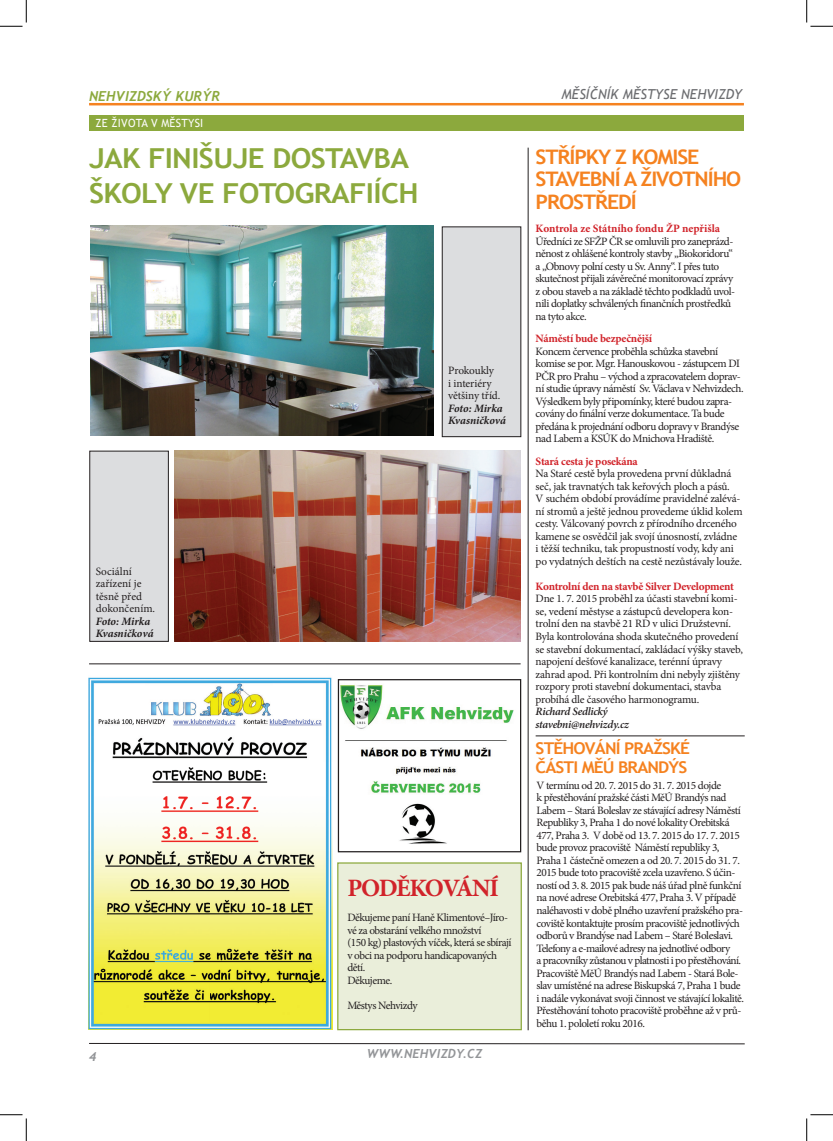
<style>
.page{position:relative;width:833px;height:1141px;background:#fff}
.page>*{position:absolute;margin:0;border:0;box-sizing:border-box;transform-origin:0 0}
.t1{font:700 27.5px/35px "Trebuchet MS";letter-spacing:-.02em;color:#8ca93d;scale:1.07 1}
.t2{font:700 25px "Minion Pro";letter-spacing:-.065em;color:#d1232a}
.t3{font:700 20px/22.5px "Trebuchet MS";letter-spacing:-.05em;color:#f58220;scale:1.07 1}
.t4{font:700 16.25px/18.8px "Trebuchet MS";letter-spacing:-.05em;color:#f58220;scale:1.07 1}
.t5{font:italic 13.75px "Trebuchet MS";color:#6c6d70}
.t6{font:italic 700 13.75px "Trebuchet";color:#8ca93d}
.t7{font:italic 700 12.5px "Trebuchet";color:#939598}
.t8{font:11.25px/12.5px "Minion Pro";letter-spacing:-.04em;color:#231f20}
.t9{font:11.25px/12.5px "Minion Pro";letter-spacing:-.02em;color:#231f20}
.t10{font:700 11.25px "Minion Pro";letter-spacing:-.02em;color:#d1232a}
.t11{font:italic 700 11.25px/12.5px "Minion Pro";letter-spacing:-.005em;color:#231f20}
.t12{font:11.25px/12.5px "Minion Pro";color:#231f20}
.t13{font:italic 600 11.25px/12.5px "Minion Pro";letter-spacing:-.025em;color:#231f20}
.t14{font:11.25px/12.5px "Minion Pro";letter-spacing:-.01em;color:#231f20}
.t15{font:11.25px "Trebuchet MS";letter-spacing:.02em;color:#fcfcfc}
</style>
<div class="page">
<svg style="left:89px;top:1042px;width:656px;height:2px"></svg>
<div style="left:89px;top:116px;width:654px;height:15px;background:#8ca93d"></div>
<hr style="left:89px;top:103px;width:654px;height:2px;background:#f58220">
<img style="left:339px;top:681px;width:175px;height:166px">
<div style="left:337px;top:679px;width:184px;height:173px;border:1px solid #231f20"></div>
<img style="left:90px;top:226px;width:343px;height:210px">
<img style="left:174px;top:451px;width:346px;height:190px">
<img style="left:88px;top:677px;width:244px;height:352px">
<div style="left:442px;top:227px;width:78px;height:209px;background:#dcdddf"></div>
<div style="left:442px;top:227px;width:78px;height:210px;border:1px solid #231f20"></div>
<div style="left:90px;top:451px;width:78px;height:190px;background:#dcdddf"></div>
<div style="left:89px;top:451px;width:79px;height:190px;border:1px solid #231f20"></div>
<hr style="left:527px;top:148px;width:1px;height:882px;background:#231f20">
<div style="left:337px;top:862px;width:184px;height:168px;background:#eaeeda;border:1px solid #8ca93d"></div>
<hr style="left:89px;top:663px;width:431px;height:1px;background:#231f20">
<hr style="left:535px;top:735px;width:209px;height:1px;background:#231f20">
<svg style="left:0;top:0;width:27px;height:27px"></svg>
<svg style="left:0;top:1114px;width:27px;height:26px"></svg>
<svg style="left:806px;top:0;width:26px;height:27px"></svg>
<svg style="left:806px;top:1114px;width:26px;height:26px"></svg>
<p class="t6" style="left:89px;top:88px;width:132px">NEHVIZDSKÝ KURÝR</p>
<p class="t5" style="left:561px;top:86px;width:182px">MĚSÍČNÍK MĚSTYSE NEHVIZDY</p>
<p class="t15" style="left:95px;top:116px;width:109px">ZE ŽIVOTA V MĚSTYSI</p>
<h1 class="t1" style="left:89px;top:141px;width:309px">JAK FINIŠUJE DOSTAVBA<br>ŠKOLY VE FOTOGRAFIÍCH</h1>
<p class="t12" style="left:96px;top:565px;width:61px">Sociální zařízení je těsně před dokončením.</p>
<p class="t11" style="left:96px;top:615px;width:59px">Foto: Mirka<br>Kvasničková</p>
<p class="t14" style="left:448px;top:364px;width:53px">Prokoukly<br>i interiéry většiny tříd.</p>
<p class="t11" style="left:448px;top:402px;width:59px">Foto: Mirka<br>Kvasničková</p>
<h2 class="t2" style="left:347px;top:870px;width:153px">PODĚKOVÁNÍ</h2>
<p class="t8" style="left:347px;top:911px;width:166px">Děkujeme paní Haně Klimentové–Jíro&shy;vé za obstarání velkého množství<br>(150 kg) plastových víček, která se sbírají v obci na podporu handicapovaných dětí.<br>Děkujeme.</p>
<p class="t8" style="left:347px;top:998px;width:72px">Městys Nehvizdy</p>
<p class="t7" style="left:89px;top:1048px;width:9px">4</p>
<p class="t7" style="left:366px;top:1045px;width:117px">WWW.NEHVIZDY.CZ</p>
<h3 class="t3" style="left:535px;top:145px;width:193px">STŘÍPKY Z KOMISE<br>STAVEBNÍ A ŽIVOTNÍHO<br>PROSTŘEDÍ</h3>
<p class="t10" style="left:535px;top:221px;width:186px">Kontrola ze Státního fondu ŽP nepřišla</p>
<p class="t8" style="left:535px;top:235px;width:201px">Úředníci ze SFŽP ČR se omluvili pro zaneprázd&shy;něnost z ohlášené kontroly stavby „Biokoridoru“ a „Obnovy polní cesty u Sv. Anny“. I přes tuto skutečnost přijali závěrečné monitorovací zprávy z obou staveb a na základě těchto podkladů uvol&shy;nili doplatky schválených nančních prostředků na tyto akce.</p>
<p class="t10" style="left:535px;top:331px;width:118px">Náměstí bude bezpečnější</p>
<p class="t8" style="left:535px;top:345px;width:209px">Koncem července proběhla schůzka stavební komise se por. Mgr. Hanouskovou - zástupcem DI PČR pro Prahu – východ a zpracovatelem doprav&shy;ní studie úpravy náměstí Sv. Václava v Nehvizdech.<br>Výsledkem byly připomínky, které budou zapra&shy;covány do nální verze dokumentace. Ta bude předána k projednání odboru dopravy v Brandýse nad Labem a KSÚK do Mnichova Hradiště.</p>
<p class="t10" style="left:535px;top:453px;width:104px">Stará cesta je posekána</p>
<p class="t9" style="left:535px;top:467px;width:208px">Na Staré cestě byla provedena první důkladná seč, jak travnatých tak keřových ploch a pásů.<br>V suchém období provádíme pravidelné zalévá&shy;ní stromů a ještě jednou provedeme úklid kolem cesty. Válcovaný povrch z přírodního drceného kamene se osvědčil jak svojí únosností, zvládne i těžší techniku, tak propustností vody, kdy ani po vydatných deštích na cestě nezůstávaly louže.</p>
<p class="t10" style="left:535px;top:578px;width:200px">Kontrolní den na stavbě Silver Development</p>
<p class="t9" style="left:535px;top:592px;width:209px">Dne 1. 7. 2015 proběhl za účasti stavební komi&shy;se, vedení městyse a zástupců developera kon&shy;trolní den na stavbě 21 RD v ulici Družstevní.<br>Byla kontrolována shoda skutečného provedení se stavební dokumentací, zakládací výšky staveb, napojení dešťové kanalizace, terénní úpravy zahrad apod. Při kontrolním dni nebyly zjištěny rozpory proti stavební dokumentaci, stavba probíhá dle časového harmonogramu.</p>
<p class="t13" style="left:535px;top:705px;width:95px">Richard Sedlický stavebni@nehvizdy.cz</p>
<h3 class="t4" style="left:535px;top:739px;width:146px">STĚHOVÁNÍ PRAŽSKÉ<br>ČÁSTI MĚÚ BRANDÝS</h3>
<p class="t8" style="left:536px;top:779px;width:209px">V termínu od 20. 7. 2015 do 31. 7. 2015 dojde<br>k přestěhování pražské části MěÚ Brandýs nad Labem – Stará Boleslav ze stávající adresy Náměstí Republiky 3, Praha 1 do nové lokality Orebitská 477, Praha 3. V době od 13. 7. 2015 do 17. 7. 2015 bude provoz pracoviště Náměstí republiky 3, Praha 1 částečně omezen a od 20. 7. 2015 do 31. 7.<br>2015 bude toto pracoviště zcela uzavřeno. S účin&shy;ností od 3. 8. 2015 pak bude náš úřad plně funkční na nové adrese Orebitská 477, Praha 3. V případě naléhavosti v době plného uzavření pražského pra&shy;coviště kontaktujte prosím pracoviště jednotlivých odborů v Brandýse nad Labem – Staré Boleslavi.<br>Telefony a e-mailové adresy na jednotlivé odbory<br>a pracovníky zůstanou v platnosti i po přestěhování.<br>Pracoviště MěÚ Brandýs nad Labem - Stará Bole&shy;slav umístěné na adrese Biskupská 7, Praha 1 bude i nadále vykonávat svoji činnost ve stávající lokalitě.<br>Přestěhování tohoto pracoviště proběhne až v prů&shy;běhu 1. pololetí roku 2016.</p>
</div>
